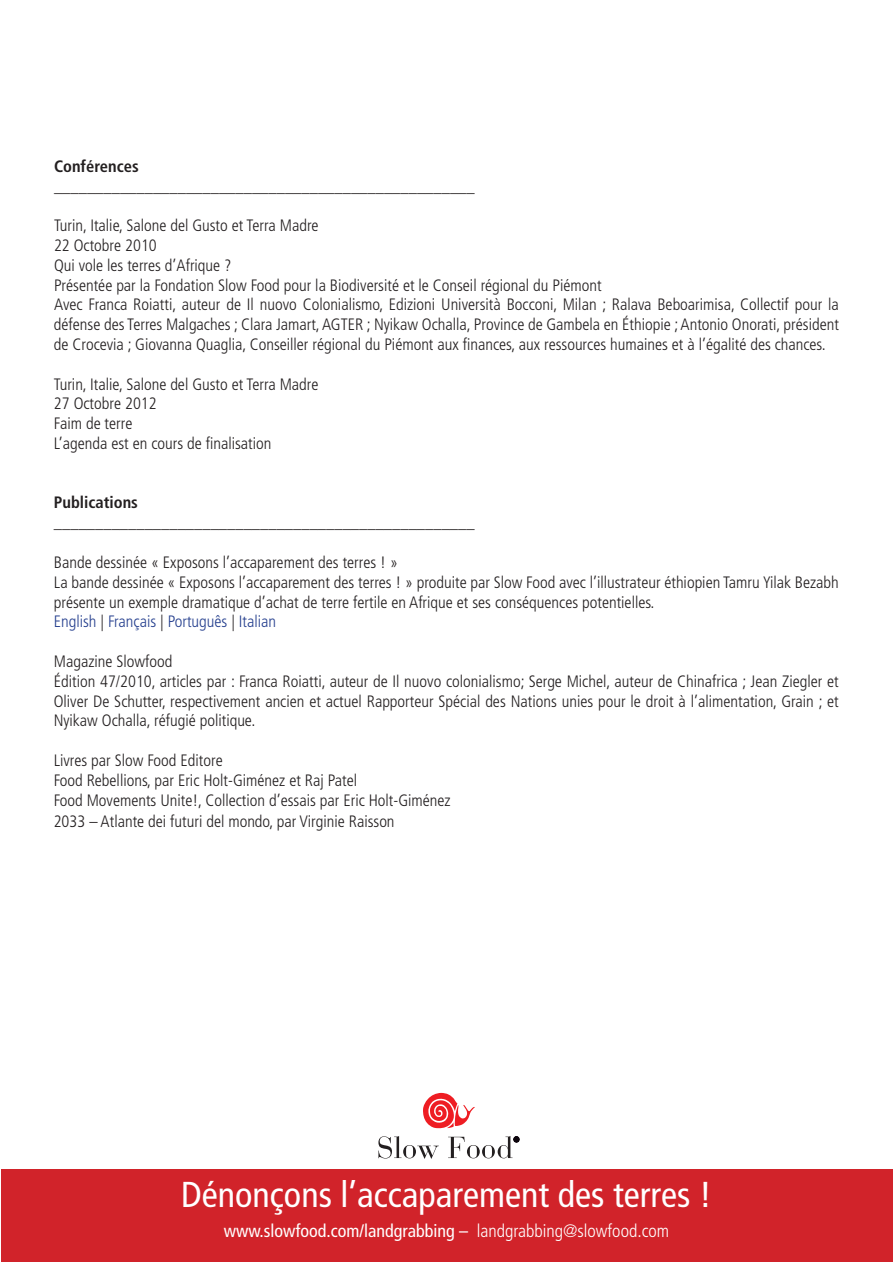
<style>
.page{position:relative;width:893px;height:1263px;background:#fff}
.page>*{position:absolute;margin:0;border:0;box-sizing:border-box;transform-origin:0 0}
.t1{font:condensed 36px "Frutiger";color:#fff}
.t2{font:condensed 18px "Frutiger";color:#fff}
.t3{font:300 condensed 16.5px/19.8px "Frutiger";color:#231f20}
.t4{font:700 condensed 16.5px "Frutiger";color:#231f20}
.s1{color:#253f8e}
.s2{font-weight:300}
</style>
<div class="page">
<div style="left:1px;top:1169px;width:891px;height:93px;background:#d1232a"></div>
<svg style="left:423px;top:1093px;width:52px;height:36px"></svg>
<svg style="left:378px;top:1136px;width:61px;height:23px"></svg>
<svg style="left:448px;top:1136px;width:71px;height:22px"></svg>
<p class="t4" style="left:54px;top:156px;width:86px">Conférences</p>
<p class="t3" style="left:54px;top:176px;width:422px">___________________________________________________</p>
<p class="t3" style="left:54px;top:216px;width:786px">Turin, Italie, Salone del Gusto et Terra Madre<br>22 Octobre 2010<br>Qui vole les terres d’Afrique ?<br>Présentée par la Fondation Slow Food pour la Biodiversité et le Conseil régional du Piémont<br>Avec Franca Roiatti, auteur de Il nuovo Colonialismo, Edizioni Università Bocconi, Milan ; Ralava Beboarimisa, Collectif pour la défense des Terres Malgaches ; Clara Jamart,AGTER ; Nyikaw Ochalla, Province de Gambela en Éthiopie ;Antonio Onorati, président de Crocevia ; Giovanna Quaglia, Conseiller régional du Piémont aux finances, aux ressources humaines et à l’égalité des chances.</p>
<p class="t3" style="left:54px;top:374px;width:266px">Turin, Italie, Salone del Gusto et Terra Madre<br>27 Octobre 2012<br>Faim de terre<br>L’agenda est en cours de finalisation</p>
<p class="t4" style="left:54px;top:493px;width:86px">Publications</p>
<p class="t3" style="left:54px;top:513px;width:422px">___________________________________________________</p>
<p class="t3" style="left:54px;top:552px;width:786px">Bande dessinée « Exposons l’accaparement des terres ! »<br>La bande dessinée « Exposons l’accaparement des terres ! » produite par Slow Food avec l’illustrateur éthiopien Tamru Yilak Bezabh présente un exemple dramatique d’achat de terre fertile en Afrique et ses conséquences potentielles.<br><span class="s1">English</span> | <span class="s1">Français</span> | <span class="s1">Português</span> | <span class="s1">Italian</span></p>
<p class="t3" style="left:54px;top:651px;width:786px">Magazine Slowfood<br>Édition 47/2010, articles par : Franca Roiatti, auteur de Il nuovo colonialismo; Serge Michel, auteur de Chinafrica ; Jean Ziegler et Oliver De Schutter, respectivement ancien et actuel Rapporteur Spécial des Nations unies pour le droit à l’alimentation, Grain ; et Nyikaw Ochalla, réfugié politique.</p>
<p class="t3" style="left:54px;top:750px;width:398px">Livres par Slow Food Editore<br>Food Rebellions, par Eric Holt-Giménez et Raj Patel<br>Food Movements Unite!, Collection d’essais par Eric Holt-Giménez</p>
<p class="t3" style="left:54px;top:812px;width:342px">2033 – Atlante dei futuri del mondo, par Virginie Raisson</p>
<h1 class="t1" style="left:181px;top:1173px;width:532px">Dénonçons l’accaparement des terres !</h1>
<p class="t2" style="left:224px;top:1220px;width:447px">www.slowfood.com/landgrabbing – <span class="s2">landgrabbing@slowfood.com</span></p>
</div>
